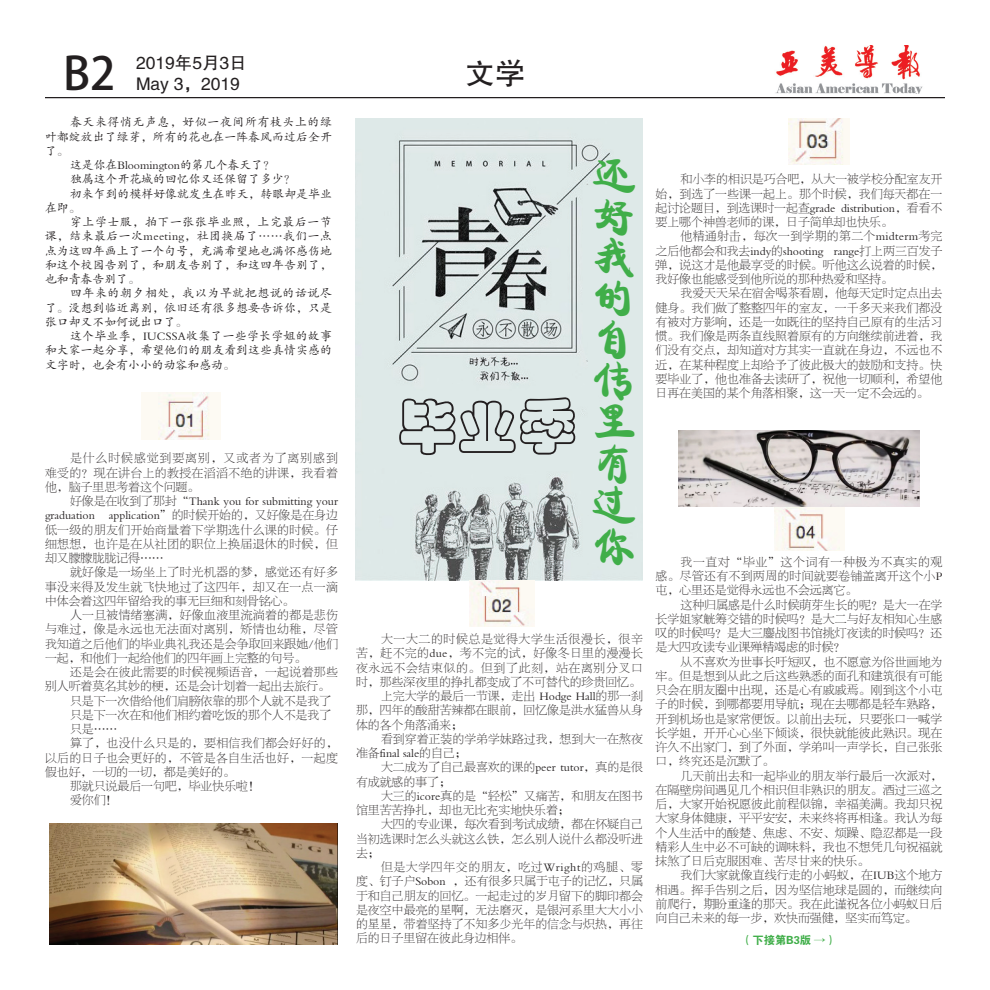
<style>
.page{position:relative;width:990px;height:990px;background:#fff}
.page>*{position:absolute;margin:0;border:0;box-sizing:border-box;transform-origin:0 0}
.t1{font:60px "FZCYJW GB1 0";color:#231f20}
.t2{font:45px/41.2px "FZKANGJW GB1 0";color:#40ae49;text-align:justify}
.t3{font:45px "Adobe Heiti Std";color:#231f20}
.t4{font:30px "FZHTJW GB1 0";color:#231f20}
.t5{font:17.5px/21px "FZHTFW GB1 0";color:#231f20}
.t6{font:11.88px/14.2px "FZBSJW GB1 0";letter-spacing:.005em;color:#231f20;text-align:justify}
.t7{font:11.88px "FZKTJW GB1 0";letter-spacing:.005em;color:#231f20}
.t8{font:11.88px "FZBSJW GB1 0";letter-spacing:.03em;color:#231f20}
.t9{font:11.88px "FZBSJW GB1 0";letter-spacing:.025em;color:#231f20}
.t10{font:11.88px "FZKTJW GB1 0";letter-spacing:.055em;color:#231f20}
.t11{font:11.88px "FZBSJW GB1 0";letter-spacing:.055em;color:#231f20}
.t12{font:11.88px "FZKTJW GB1 0";letter-spacing:.04em;color:#231f20}
.t13{font:11.88px "FZKTJW GB1 0";letter-spacing:.025em;color:#231f20}
.t14{font:11.88px "FZBSJW GB1 0";letter-spacing:.05em;color:#231f20}
.t15{font:11.88px "FZBSJW GB1 0";letter-spacing:.08em;color:#231f20}
.t16{font:11.25px "FZDHTJW GB1 0";color:#40ae49}
</style>
<div class="page">
<img style="left:355px;top:118px;width:288px;height:463px">
<hr style="left:45px;top:97px;width:900px;height:1px;background:#231f20">
<img style="left:775px;top:45px;width:148px;height:49px">
<img style="left:141px;top:393px;width:80px;height:47px">
<img style="left:470px;top:580px;width:65px;height:47px">
<img style="left:49px;top:823px;width:289px;height:122px">
<img style="left:789px;top:118px;width:60px;height:47px">
<img style="left:774px;top:507px;width:70px;height:43px">
<img style="left:679px;top:430px;width:240px;height:77px">
<h2 class="t3" style="left:63px;top:47px;width:54px">B2</h2>
<h3 class="t5" style="left:136px;top:53px;width:112px">2019年5月3日<br>May 3，2019</h3>
<h3 class="t4" style="left:465px;top:57px;width:61px">文学</h3>
<p class="t10" style="left:70px;top:116px;width:263px">春天来得悄无声息，好似一夜间所有枝头上的绿</p>
<p class="t7" style="left:45px;top:130px;width:288px">叶都绽放出了绿芽，所有的花也在一阵春风而过后全开</p>
<p class="t7" style="left:45px;top:145px;width:25px">了。</p>
<p class="t7" style="left:70px;top:159px;width:207px">这是你在Bloomington的第几个春天了？</p>
<p class="t7" style="left:70px;top:173px;width:227px">独属这个开花城的回忆你又还保留了多少？</p>
<p class="t7" style="left:70px;top:187px;width:263px">初来乍到的模样好像就发生在昨天，转眼却是毕业</p>
<p class="t7" style="left:45px;top:202px;width:37px">在即。</p>
<p class="t10" style="left:70px;top:216px;width:263px">穿上学士服，拍下一张张毕业照，上完最后一节</p>
<p class="t12" style="left:45px;top:230px;width:289px">课，结束最后一次meeting，社团换届了……我们一点</p>
<p class="t7" style="left:45px;top:244px;width:288px">点为这四年画上了一个句号，充满希望地也满怀感伤地</p>
<p class="t7" style="left:45px;top:259px;width:288px">和这个校园告别了，和朋友告别了，和这四年告别了，</p>
<p class="t7" style="left:45px;top:273px;width:96px">也和青春告别了。</p>
<p class="t10" style="left:70px;top:287px;width:263px">四年来的朝夕相处，我以为早就把想说的话说尽</p>
<p class="t7" style="left:45px;top:301px;width:288px">了。没想到临近离别，依旧还有很多想要告诉你，只是</p>
<p class="t7" style="left:45px;top:316px;width:144px">张口却又不如何说出口了。</p>
<p class="t13" style="left:70px;top:330px;width:263px">这个毕业季，IUCSSA收集了一些学长学姐的故事</p>
<p class="t7" style="left:45px;top:344px;width:288px">和大家一起分享，希望他们的朋友看到这些真情实感的</p>
<p class="t7" style="left:45px;top:358px;width:191px">文字时，也会有小小的动容和感动。</p>
<h2 class="t2" style="left:592px;top:157px;width:46px">还好我的自传里有过你</h2>
<h1 class="t1" style="left:397px;top:395px;width:181px">毕业季</h1>
<p class="t15" style="left:70px;top:452px;width:269px">是什么时候感觉到要离别，又或者为了离别感到</p>
<p class="t8" style="left:45px;top:466px;width:294px">难受的？现在讲台上的教授在滔滔不绝的讲课，我看着</p>
<p class="t6" style="left:45px;top:480px;width:156px">他，脑子里思考着这个问题。</p>
<p class="t6" style="left:70px;top:494px;width:270px">好像是在收到了那封“Thank you for submitting your</p>
<p class="t6" style="left:45px;top:509px;width:295px">graduation application”的时候开始的，又好像是在身边</p>
<p class="t8" style="left:45px;top:523px;width:294px">低一级的朋友们开始商量着下学期选什么课的时候。仔</p>
<p class="t8" style="left:45px;top:538px;width:294px">细想想，也许是在从社团的职位上换届退休的时候，但</p>
<p class="t6" style="left:45px;top:551px;width:120px">却又朦朦胧胧记得……</p>
<p class="t9" style="left:70px;top:566px;width:269px">就好像是一场坐上了时光机器的梦，感觉还有好多</p>
<p class="t8" style="left:45px;top:580px;width:294px">事没来得及发生就飞快地过了这四年，却又在一点一滴</p>
<p class="t6" style="left:45px;top:594px;width:251px">中体会着这四年留给我的事无巨细和刻骨铭心。</p>
<p class="t9" style="left:70px;top:609px;width:269px">人一旦被情绪塞满，好像血液里流淌着的都是悲伤</p>
<p class="t8" style="left:45px;top:623px;width:294px">与难过，像是永远也无法面对离别，矫情也幼稚，尽管</p>
<p class="t6" style="left:45px;top:637px;width:294px">我知道之后他们的毕业典礼我还是会争取回来跟她/他们</p>
<p class="t6" style="left:45px;top:651px;width:263px">一起，和他们一起给他们的四年画上完整的句号。</p>
<p class="t9" style="left:70px;top:666px;width:269px">还是会在彼此需要的时候视频语音，一起说着那些</p>
<p class="t6" style="left:45px;top:680px;width:286px">别人听着莫名其妙的梗，还是会计划着一起出去旅行。</p>
<p class="t6" style="left:70px;top:694px;width:263px">只是下一次借给他们肩膀依靠的那个人就不是我了</p>
<p class="t6" style="left:70px;top:708px;width:263px">只是下一次在和他们相约着吃饭的那个人不是我了</p>
<p class="t6" style="left:70px;top:722px;width:49px">只是……</p>
<p class="t9" style="left:70px;top:737px;width:269px">算了，也没什么只是的，要相信我们都会好好的，</p>
<p class="t8" style="left:45px;top:751px;width:294px">以后的日子也会更好的，不管是各自生活也好，一起度</p>
<p class="t6" style="left:45px;top:765px;width:191px">假也好，一切的一切，都是美好的。</p>
<p class="t6" style="left:70px;top:779px;width:191px">那就只说最后一句吧，毕业快乐啦！</p>
<p class="t6" style="left:70px;top:794px;width:49px">爱你们！</p>
<p class="t11" style="left:381px;top:633px;width:263px">大一大二的时候总是觉得大学生活很漫长，很辛</p>
<p class="t8" style="left:356px;top:647px;width:289px">苦，赶不完的due，考不完的试，好像冬日里的漫漫长</p>
<p class="t11" style="left:356px;top:661px;width:288px">夜永远不会结束似的。但到了此刻，站在离别分叉口</p>
<p class="t6" style="left:356px;top:675px;width:286px">时，那些深夜里的挣扎都变成了不可替代的珍贵回忆。</p>
<p class="t6" style="left:381px;top:689px;width:263px">上完大学的最后一节课，走出 Hodge Hall的那一刹</p>
<p class="t6" style="left:356px;top:704px;width:288px">那，四年的酸甜苦辣都在眼前，回忆像是洪水猛兽从身</p>
<p class="t6" style="left:356px;top:718px;width:108px">体的各个角落涌来；</p>
<p class="t6" style="left:381px;top:732px;width:263px">看到穿着正装的学弟学妹路过我，想到大一在熬夜</p>
<p class="t6" style="left:356px;top:746px;width:112px">准备final sale的自己；</p>
<p class="t6" style="left:381px;top:761px;width:264px">大二成为了自己最喜欢的课的peer tutor，真的是很</p>
<p class="t6" style="left:356px;top:775px;width:96px">有成就感的事了；</p>
<p class="t6" style="left:381px;top:789px;width:264px">大三的icore真的是“轻松”又痛苦，和朋友在图书</p>
<p class="t6" style="left:356px;top:803px;width:215px">馆里苦苦挣扎，却也无比充实地快乐着；</p>
<p class="t6" style="left:381px;top:818px;width:263px">大四的专业课，每次看到考试成绩，都在怀疑自己</p>
<p class="t6" style="left:356px;top:832px;width:288px">当初选课时怎么头就这么铁，怎么别人说什么都没听进</p>
<p class="t6" style="left:356px;top:846px;width:25px">去；</p>
<p class="t14" style="left:381px;top:861px;width:264px">但是大学四年交的朋友，吃过Wright的鸡腿、零</p>
<p class="t6" style="left:356px;top:875px;width:288px">度、钉子户Sobon ，还有很多只属于屯子的记忆，只属</p>
<p class="t6" style="left:356px;top:889px;width:288px">于和自己朋友的回忆。一起走过的岁月留下的脚印都会</p>
<p class="t6" style="left:356px;top:903px;width:288px">是夜空中最亮的星啊，无法磨灭，是银河系里大大小小</p>
<p class="t6" style="left:356px;top:917px;width:288px">的星星，带着坚持了不知多少光年的信念与炽热，再往</p>
<p class="t6" style="left:356px;top:932px;width:168px">后的日子里留在彼此身边相伴。</p>
<p class="t6" style="left:656px;top:173px;width:289px;text-indent:25px">和小李的相识是巧合吧，从大一被学校分配室友开始，到选了一些课一起上。那个时候，我们每天都在一起讨论题目，到选课时一起查grade distribution，看看不要上哪个神兽老师的课，日子简单却也快乐。</p>
<p class="t6" style="left:656px;top:230px;width:289px;text-indent:25px">他精通射击，每次一到学期的第二个midterm考完之后他都会和我去indy的shooting range打上两三百发子弹，说这才是他最享受的时候。听他这么说着的时候，我好像也能感受到他所说的那种热爱和坚持。</p>
<p class="t6" style="left:656px;top:287px;width:288px;text-indent:25px">我爱天天呆在宿舍喝茶看剧，他每天定时定点出去健身。我们做了整整四年的室友，一千多天来我们都没有被对方影响，还是一如既往的坚持自己原有的生活习惯。我们像是两条直线照着原有的方向继续前进着，我们没有交点，却知道对方其实一直就在身边，不远也不近，在某种程度上却给予了彼此极大的鼓励和支持。快要毕业了，他也准备去读研了，祝他一切顺利，希望他日再在美国的某个角落相聚，这一天一定不会远的。</p>
<p class="t6" style="left:656px;top:555px;width:288px;text-indent:25px">我一直对“毕业”这个词有一种极为不真实的观感。尽管还有不到两周的时间就要卷铺盖离开这个小P屯，心里还是觉得永远也不会远离它。</p>
<p class="t6" style="left:656px;top:598px;width:288px;text-indent:25px">这种归属感是什么时候萌芽生长的呢？是大一在学长学姐家觥筹交错的时候吗？是大二与好友相知心生感叹的时候吗？是大三鏖战图书馆挑灯夜读的时候吗？还是大四攻读专业课殚精竭虑的时候？</p>
<p class="t6" style="left:656px;top:655px;width:288px;text-indent:25px">从不喜欢为世事长吁短叹，也不愿意为俗世画地为牢。但是想到从此之后这些熟悉的面孔和建筑很有可能只会在朋友圈中出现，还是心有戚戚焉。刚到这个小屯子的时候，到哪都要用导航；现在去哪都是轻车熟路，开到机场也是家常便饭。以前出去玩，只要张口一喊学长学姐，开开心心坐下倾谈，很快就能彼此熟识。现在许久不出家门，到了外面，学弟叫一声学长，自己张张口，终究还是沉默了。</p>
<p class="t6" style="left:656px;top:769px;width:288px;text-indent:25px">几天前出去和一起毕业的朋友举行最后一次派对，在隔壁房间遇见几个相识但非熟识的朋友。酒过三巡之后，大家开始祝愿彼此前程似锦，幸福美满。我却只祝大家身体健康，平平安安，未来终将再相逢。我认为每个人生活中的酸楚、焦虑、不安、烦躁、隐忍都是一段精彩人生中必不可缺的调味料，我也不想凭几句祝福就抹煞了日后克服困难、苦尽甘来的快乐。</p>
<p class="t6" style="left:656px;top:869px;width:288px;text-indent:25px">我们大家就像直线行走的小蚂蚁，在IUB这个地方相遇。挥手告别之后，因为坚信地球是圆的，而继续向前爬行，期盼重逢的那天。我在此谨祝各位小蚂蚁日后向自己未来的每一步，欢快而强健，坚实而笃定。</p>
<p class="t16" style="left:741px;top:934px;width:97px">（下接第B3版 →）</p>
</div>
